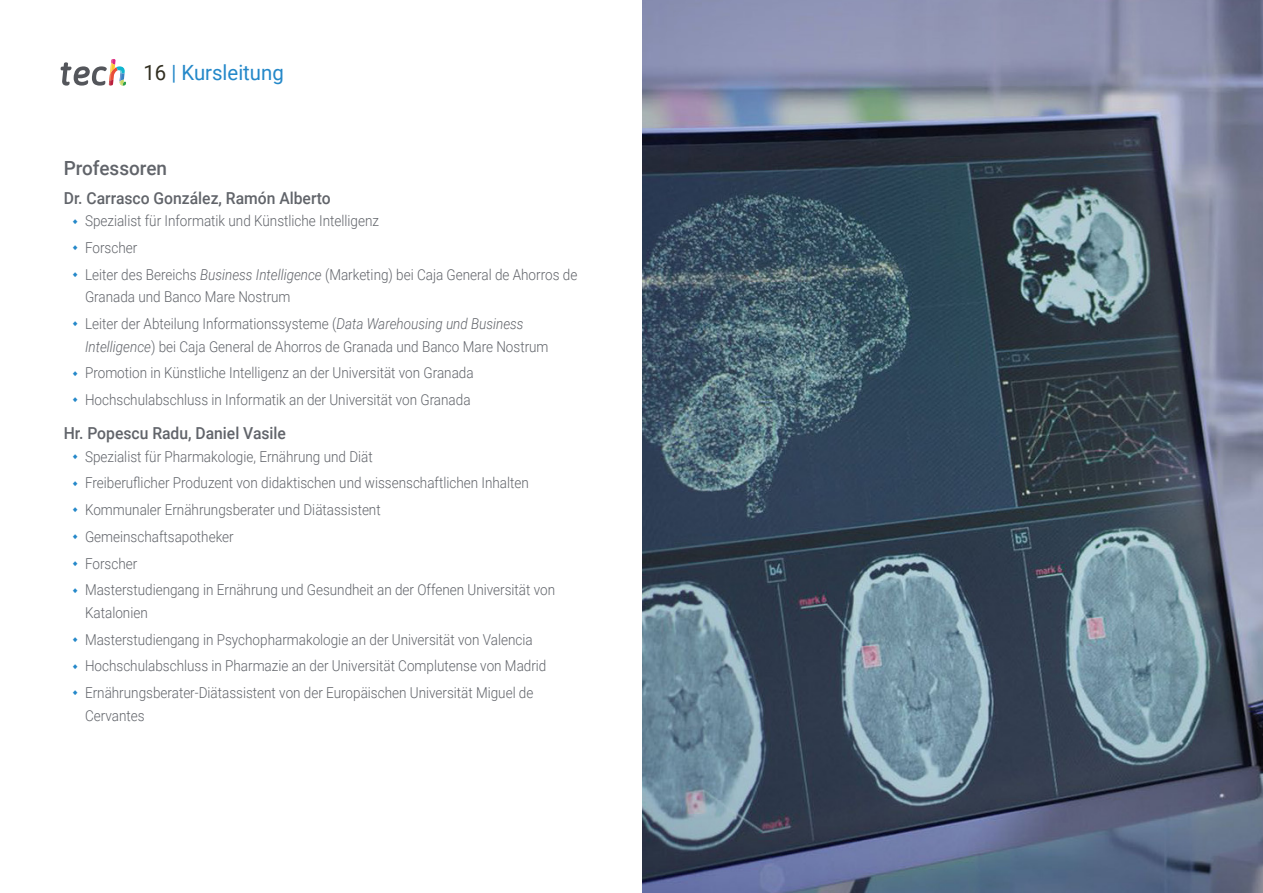
<style>
.page{position:relative;width:1263px;height:893px;background:#fff}
.page>*{position:absolute;margin:0;border:0;box-sizing:border-box;transform-origin:0 0}
.t1{font:21px "Roboto";color:#2488c9}
.t2{font:500 19.5px "Roboto";color:#61646a}
.t3{font:500 16.5px "Roboto";color:#61646a;scale:.95 1}
.t4{font:300 15px/26.7px "Roboto";color:#61646a;scale:.9 1}
.s1{color:#312e20}
.s2{font-style:italic}
</style>
<div class="page">
<img style="left:642px;top:0;width:621px;height:893px">
<svg style="left:61px;top:59px;width:65px;height:27px"></svg>
<h1 class="t1" style="left:144px;top:57px;width:142px"><span class="s1">16</span> | Kursleitung</h1>
<h2 class="t2" style="left:64px;top:154px;width:105px">Professoren</h2>
<p class="t3" style="left:64px;top:186px;width:283px">Dr. Carrasco González, Ramón Alberto</p>
<p class="t4" style="left:85px;top:207px;width:548px">Spezialist für Informatik und Künstliche Intelligenz<br>Forscher<br>Leiter des Bereichs <span class="s2">Business Intelligence</span> (Marketing) bei Caja General de Ahorros de</p>
<p class="t4" style="left:85px;top:283px;width:489px">Granada und Banco Mare Nostrum<br>Leiter der Abteilung Informationssysteme (<span class="s2">Data Warehousing und Business</span></p>
<p class="t4" style="left:85px;top:332px;width:516px"><span class="s2">Intelligence</span>) bei Caja General de Ahorros de Granada und Banco Mare Nostrum<br>Promotion in Künstliche Intelligenz an der Universität von Granada<br>Hochschulabschluss in Informatik an der Universität von Granada</p>
<p class="t3" style="left:64px;top:422px;width:235px">Hr. Popescu Radu, Daniel Vasile</p>
<p class="t4" style="left:85px;top:442px;width:524px">Spezialist für Pharmakologie, Ernährung und Diät<br>Freiberuflicher Produzent von didaktischen und wissenschaftlichen Inhalten Kommunaler Ernährungsberater und Diätassistent<br>Gemeinschaftsapotheker<br>Forscher<br>Masterstudiengang in Ernährung und Gesundheit an der Offenen Universität von</p>
<p class="t4" style="left:85px;top:599px;width:514px">Katalonien<br>Masterstudiengang in Psychopharmakologie an der Universität von Valencia Hochschulabschluss in Pharmazie an der Universität Complutense von Madrid Ernährungsberater-Diätassistent von der Europäischen Universität Miguel de</p>
<p class="t4" style="left:85px;top:701px;width:68px">Cervantes</p>
</div>
